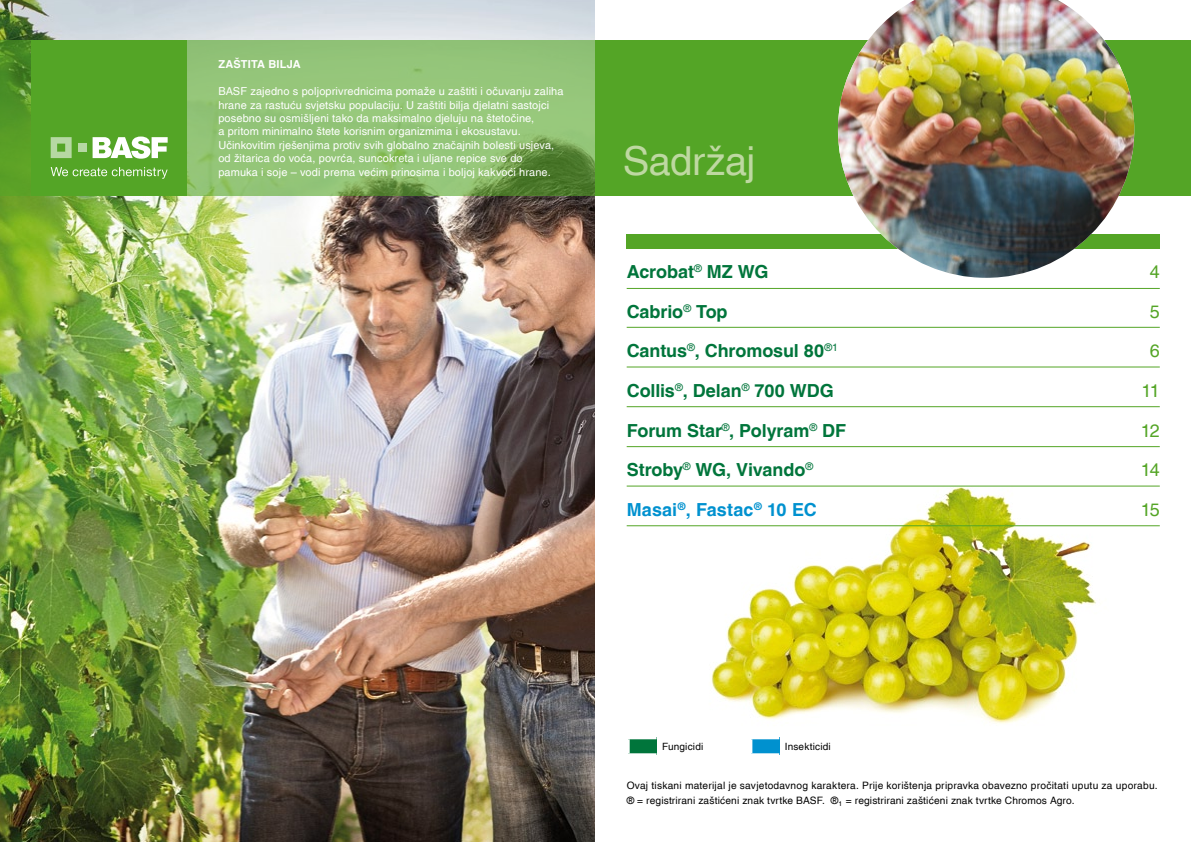
<style>
.page{position:relative;width:1191px;height:842px;background:#fff}
.page>*{position:absolute;margin:0;border:0;box-sizing:border-box;transform-origin:0 0}
.t1{font:40px "Helvetica LT Std Roman HR";letter-spacing:-.015em;color:#bed8a1}
.t2{font:18px "Helvetica LT Std Bold HR";letter-spacing:-.005em;color:#00753b}
.t3{font:18px "Helvetica LT Std Bold HR";letter-spacing:-.01em;color:#0091cf}
.t4{font:18px "Helvetica LT Std Roman HR";letter-spacing:-.06em;color:#54a526}
.t5{font:11px/13.4px "Helvetica LT Std Roman HR";letter-spacing:.01em;color:#fff}
.t6{font:11px "Helvetica LT Std Bold HR";letter-spacing:.02em;color:#fff}
.t7{font:10.2px/14.9px "Helvetica LT Std Roman HR";letter-spacing:.02em;color:#000}
.t8{font:10px "Helvetica LT Std Roman HR";letter-spacing:.015em;color:#000}
</style>
<div class="page">
<img style="left:0;top:0;width:595px;height:842px">
<img style="left:693px;top:485px;width:421px;height:265px">
<div style="left:595px;top:40px;width:596px;height:156px;background:#54a526"></div>
<svg style="left:0;top:40px;width:595px;height:156px;background:#89bb6c"></svg>
<div style="left:626px;top:235px;width:533px;height:14px;background:#54a526"></div>
<hr style="left:626px;top:288px;width:533px;height:1px;background:#54a526">
<hr style="left:626px;top:327px;width:533px;height:1px;background:#54a526">
<hr style="left:626px;top:367px;width:533px;height:1px;background:#54a526">
<hr style="left:626px;top:406px;width:533px;height:1px;background:#54a526">
<hr style="left:626px;top:446px;width:533px;height:1px;background:#54a526">
<hr style="left:626px;top:486px;width:533px;height:1px;background:#54a526">
<hr style="left:626px;top:526px;width:533px;height:1px;background:#54a526">
<div style="left:751px;top:738px;width:28px;height:17px;background:#0091cf"></div>
<hr style="left:749px;top:736px;width:30px;height:3px;background:#fff">
<hr style="left:749px;top:739px;width:3px;height:14px;background:#fff">
<hr style="left:749px;top:753px;width:30px;height:3px;background:#fff">
<div style="left:628px;top:738px;width:28px;height:17px;background:#00753b"></div>
<hr style="left:626px;top:736px;width:30px;height:3px;background:#fff">
<hr style="left:626px;top:739px;width:3px;height:14px;background:#fff">
<hr style="left:626px;top:753px;width:30px;height:3px;background:#fff">
<img style="left:838px;top:0;width:296px;height:278px">
<div style="left:31px;top:40px;width:156px;height:156px;background:#54a526"></div>
<svg style="left:51px;top:137px;width:21px;height:21px"></svg>
<div style="left:78px;top:144px;width:8px;height:8px;background:#b6d8a3"></div>
<svg style="left:93px;top:137px;width:75px;height:22px"></svg>
<svg style="left:51px;top:167px;width:117px;height:12px"></svg>
<p class="t6" style="left:218px;top:58px;width:84px">Zaštita bilja</p>
<p class="t5" style="left:218px;top:85px;width:347px">BASF zajedno s poljoprivrednicima pomaže u zaštiti i očuvanju zaliha hrane za rastuću svjetsku populaciju. U zaštiti bilja djelatni sastojci posebno su osmišljeni tako da maksimalno djeluju na štetočine,<br>a pritom minimalno štete korisnim organizmima i ekosustavu.<br>Učinkovitim rješenjima protiv svih globalno značajnih bolesti usjeva, od žitarica do voća, povrća, suncokreta i uljane repice sve do pamuka i soje – vodi prema većim prinosima i boljoj kakvoći hrane.</p>
<h1 class="t1" style="left:622px;top:138px;width:134px">Sadržaj</h1>
<h2 class="t2" style="left:626px;top:260px;width:141px">Acrobat<sup>®</sup> MZ WG</h2>
<h2 class="t2" style="left:626px;top:300px;width:102px">Cabrio<sup>®</sup> Top</h2>
<h2 class="t2" style="left:626px;top:340px;width:213px">Cantus<sup>®</sup>, Chromosul 80<sup>®1</sup></h2>
<h2 class="t2" style="left:626px;top:380px;width:194px">Collis<sup>®</sup>, Delan<sup>®</sup> 700 WDG</h2>
<h2 class="t2" style="left:626px;top:419px;width:221px">Forum Star<sup>®</sup>, Polyram<sup>®</sup> DF</h2>
<h2 class="t2" style="left:626px;top:459px;width:188px">Stroby<sup>®</sup> WG, Vivando<sup>®</sup></h2>
<h2 class="t3" style="left:626px;top:499px;width:192px">Masai<sup>®</sup>, Fastac<sup>®</sup> 10 EC</h2>
<h2 class="t4" style="left:1149px;top:261px;width:12px">4</h2>
<h2 class="t4" style="left:1149px;top:301px;width:12px">5</h2>
<h2 class="t4" style="left:1149px;top:340px;width:12px">6</h2>
<h2 class="t4" style="left:1141px;top:380px;width:20px">11</h2>
<h2 class="t4" style="left:1140px;top:420px;width:21px">12</h2>
<h2 class="t4" style="left:1141px;top:459px;width:20px">14</h2>
<h2 class="t4" style="left:1140px;top:499px;width:21px">15</h2>
<p class="t8" style="left:662px;top:740px;width:43px">Fungicidi</p>
<p class="t8" style="left:785px;top:740px;width:47px">Insekticidi</p>
<p class="t7" style="left:626px;top:778px;width:532px">Ovaj tiskani materijal je savjetodavnog karaktera. Prije korištenja pripravka obavezno pročitati uputu za uporabu. ® = registrirani zaštićeni znak tvrtke BASF. ®<sub>1</sub> = registrirani zaštićeni znak tvrtke Chromos Agro.</p>
</div>
